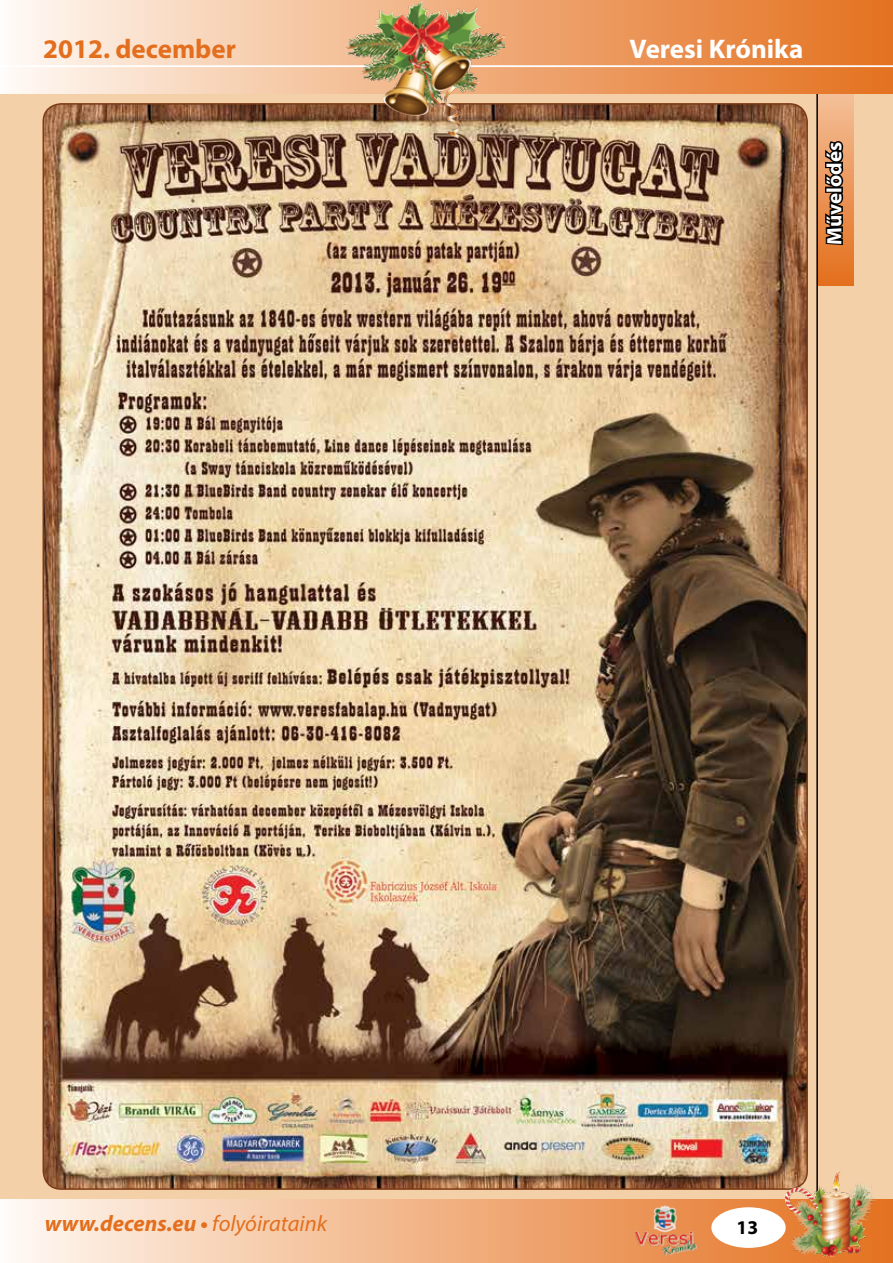
<style>
.page{position:relative;width:893px;height:1263px;background:#f4d0a8}
.page>*{position:absolute;margin:0;border:0;box-sizing:border-box;transform-origin:0 0}
.t1{font:700 27px "Myriad Pro";color:#e36f1e}
.t2{font:700 27px "Myriad Pro";color:#fff}
.t3{font:italic 700 22.5px "Myriad Pro";color:#e36f1e}
.t4{font:700 21px "Myriad Pro";color:#fff}
.t5{font:700 19.5px "Myriad Pro";color:#000}
.s1{font-style:normal}
.s2{font-weight:400}
</style>
<div class="page">
<svg style="left:818px;top:94px;width:35px;height:192px;background:#eb975a"></svg>
<hr style="left:816px;top:0;width:2px;height:1263px;background:#000">
<svg style="left:0;top:0;width:893px;height:94px"></svg>
<div style="left:0;top:1199px;width:893px;height:64px;background:linear-gradient(to right,#fef7ef,#e36e1b)"></div>
<div style="left:711px;top:1207px;width:75px;height:41px;background:#fff;border-radius:50%"></div>
<img style="left:633px;top:1205px;width:65px;height:51px">
<svg style="left:823px;top:139px;width:22px;height:108px;background:#553620"></svg>
<img style="left:346px;top:0;width:159px;height:103px">
<img style="left:786px;top:1171px;width:89px;height:85px">
<hr style="left:0;top:65px;width:893px;height:2px;background:#fff">
<img style="left:43px;top:104px;width:764px;height:1085px">
<p class="t1" style="left:43px;top:31px;width:194px">2012. december</p>
<p class="t2" style="left:630px;top:31px;width:175px">Veresi Krónika</p>
<p class="t4" style="left:821px;top:245px;width:104px;rotate:-90deg">Művelődés</p>
<p class="t3" style="left:45px;top:1209px;width:284px">www.decens.eu <span class="s1">•</span> <span class="s2">folyóirataink</span></p>
<p class="t5" style="left:736px;top:1215px;width:23px">13</p>
</div>
